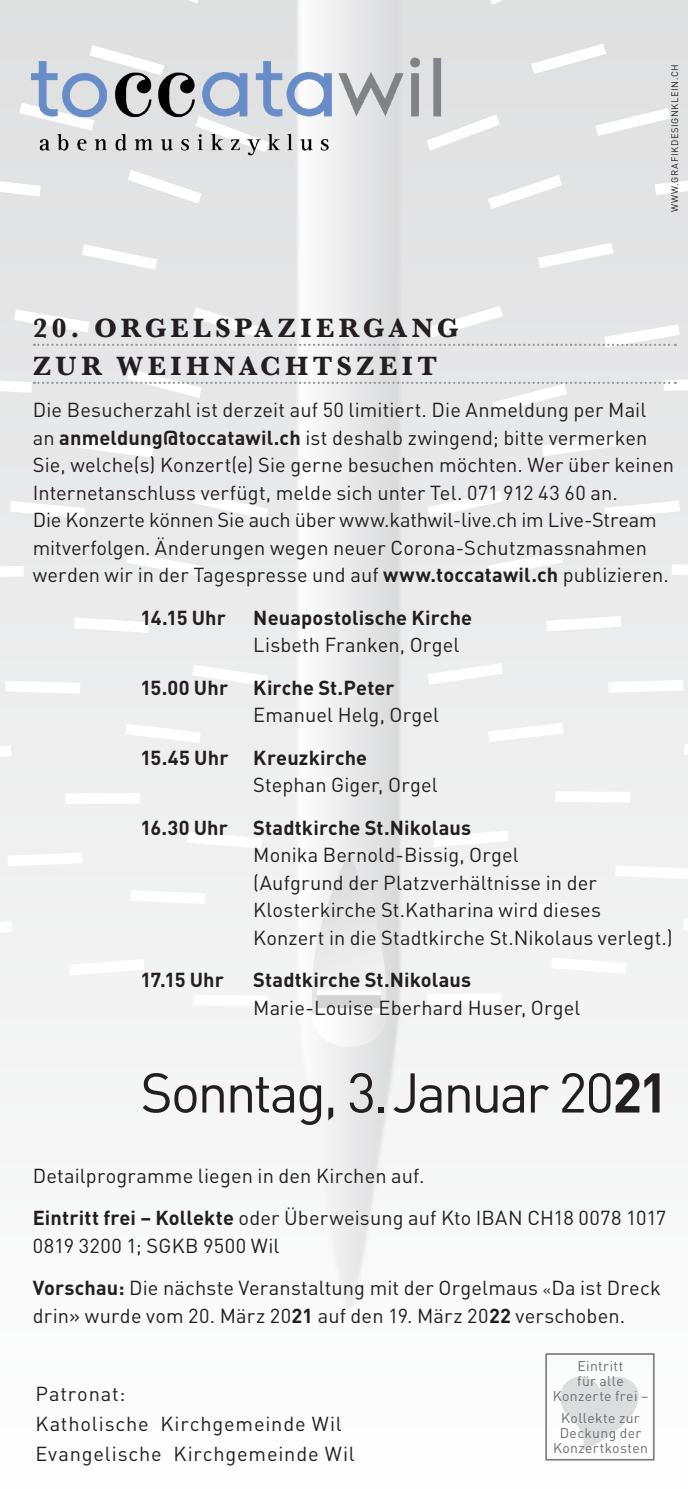
<style>
.page{position:relative;width:688px;height:1489px;background:#fff}
.page>*{position:absolute;margin:0;border:0;box-sizing:border-box;transform-origin:0 0}
.t1{font:55px "DIN";letter-spacing:-.05em;color:#231f20}
.t2{font:700 27.5px/38px "Baskerville";letter-spacing:.155em;color:#231f20}
.t3{font:20px/27.5px "DIN";letter-spacing:.005em;color:#231f20}
.t4{font:700 20px "DIN";letter-spacing:.005em;color:#231f20}
.t5{font:20px/30px "DIN";letter-spacing:.04em;color:#231f20}
.t6{font:14px/15px "DIN";letter-spacing:.025em;color:#6c6d70;text-align:center}
.t7{font:9.5px "DIN";letter-spacing:.06em;color:#231f20}
.s1{font-weight:700}
.s2{font-size:15px}
</style>
<div class="page">
<div style="left:0;top:0;width:687px;height:1488px;background:linear-gradient(to bottom,#dfdfe0,#fdfdfd)"></div>
<svg style="left:193px;top:994px;width:44px;height:12px"></svg>
<svg style="left:69px;top:959px;width:75px;height:16px"></svg>
<svg style="left:0;top:920px;width:13px;height:23px"></svg>
<svg style="left:130px;top:890px;width:75px;height:14px"></svg>
<svg style="left:7px;top:852px;width:75px;height:14px"></svg>
<svg style="left:187px;top:832px;width:50px;height:16px"></svg>
<div style="left:65px;top:792px;width:75px;height:12px;background:#fff"></div>
<svg style="left:0;top:745px;width:12px;height:17px"></svg>
<svg style="left:125px;top:723px;width:75px;height:19px"></svg>
<svg style="left:5px;top:680px;width:75px;height:13px"></svg>
<svg style="left:192px;top:664px;width:45px;height:22px"></svg>
<svg style="left:74px;top:617px;width:75px;height:16px"></svg>
<svg style="left:0;top:565px;width:24px;height:13px"></svg>
<svg style="left:126px;top:552px;width:76px;height:24px"></svg>
<svg style="left:10px;top:501px;width:75px;height:18px"></svg>
<svg style="left:193px;top:492px;width:44px;height:27px"></svg>
<svg style="left:78px;top:437px;width:75px;height:20px"></svg>
<svg style="left:82px;top:244px;width:75px;height:26px"></svg>
<svg style="left:0;top:177px;width:41px;height:19px"></svg>
<svg style="left:128px;top:184px;width:74px;height:20px"></svg>
<svg style="left:19px;top:103px;width:13px;height:28px"></svg>
<svg style="left:89px;top:45px;width:75px;height:5px"></svg>
<svg style="left:147px;top:0;width:54px;height:4px"></svg>
<svg style="left:460px;top:993px;width:41px;height:11px"></svg>
<svg style="left:551px;top:957px;width:75px;height:16px"></svg>
<svg style="left:682px;top:919px;width:5px;height:22px"></svg>
<svg style="left:492px;top:902px;width:75px;height:14px"></svg>
<svg style="left:615px;top:865px;width:72px;height:14px"></svg>
<svg style="left:460px;top:830px;width:48px;height:17px"></svg>
<div style="left:555px;top:791px;width:74px;height:11px;background:#fff"></div>
<svg style="left:683px;top:743px;width:4px;height:18px"></svg>
<svg style="left:488px;top:722px;width:75px;height:20px"></svg>
<svg style="left:608px;top:680px;width:75px;height:12px"></svg>
<svg style="left:460px;top:663px;width:43px;height:21px"></svg>
<svg style="left:546px;top:616px;width:75px;height:15px"></svg>
<svg style="left:671px;top:564px;width:16px;height:12px"></svg>
<svg style="left:488px;top:552px;width:75px;height:24px"></svg>
<svg style="left:604px;top:500px;width:75px;height:18px"></svg>
<svg style="left:460px;top:491px;width:42px;height:26px"></svg>
<svg style="left:542px;top:435px;width:75px;height:21px"></svg>
<svg style="left:538px;top:243px;width:75px;height:25px"></svg>
<svg style="left:654px;top:176px;width:33px;height:19px"></svg>
<svg style="left:488px;top:175px;width:74px;height:34px"></svg>
<svg style="left:595px;top:108px;width:75px;height:28px"></svg>
<svg style="left:460px;top:114px;width:40px;height:37px"></svg>
<svg style="left:531px;top:44px;width:74px;height:30px"></svg>
<svg style="left:488px;top:0;width:56px;height:5px"></svg>
<img style="left:237px;top:0;width:223px;height:1368px">
<svg style="left:311px;top:853px;width:75px;height:193px"></svg>
<div style="left:312px;top:984px;width:5px;height:29px;background:#e5e5e6"></div>
<div style="left:381px;top:984px;width:5px;height:29px;background:#ebebec"></div>
<img style="left:32px;top:50px;width:425px;height:134px">
<div style="left:545px;top:1352px;width:109px;height:108px;border:2px solid #808285"></div>
<svg style="left:14px;top:306px;width:665px;height:41px"></svg>
<svg style="left:0;top:369px;width:687px;height:44px"></svg>
<svg style="left:560px;top:1375px;width:78px;height:75px"></svg>
<p class="t7" style="left:668px;top:212px;width:149px;rotate:-90deg">WWW.GRAFIKDESIGNKLEIN.CH</p>
<h2 class="t2" style="left:33px;top:309px;width:427px">20. ORGELSPAZIERGANG<br>ZUR WEIHNACHTSZEIT</h2>
<p class="t3" style="left:33px;top:395px;width:642px">Die Besucherzahl ist derzeit auf 50 limitiert. Die Anmeldung per Mail<br>an <span class="s1">anmeldung@toccatawil.ch</span> ist deshalb zwingend; bitte vermerken Sie, welche(s) Konzert(e) Sie gerne besuchen möchten. Wer über keinen Internetanschluss verfügt, melde sich unter Tel. 071 912 43 60 an.<br>Die Konzerte können Sie auch über www.kathwil-live.ch im Live-Stream mitverfolgen. Änderungen wegen neuer Corona-Schutzmassnahmen werden wir in der Tagespresse und auf <span class="s1">www.toccatawil.ch</span> publizieren.</p>
<p class="t4" style="left:140px;top:604px;width:87px">14.15 Uhr</p>
<p class="t4" style="left:253px;top:604px;width:220px">Neuapostolische Kirche</p>
<p class="t3" style="left:253px;top:630px;width:207px">Lisbeth Franken, Orgel</p>
<p class="t4" style="left:140px;top:674px;width:89px">15.00 Uhr</p>
<p class="t4" style="left:253px;top:674px;width:143px">Kirche St.Peter</p>
<p class="t3" style="left:253px;top:700px;width:187px">Emanuel Helg, Orgel</p>
<p class="t4" style="left:140px;top:744px;width:228px">15.45 Uhr Kreuzkirche</p>
<p class="t3" style="left:253px;top:770px;width:186px">Stephan Giger, Orgel</p>
<p class="t4" style="left:140px;top:814px;width:89px">16.30 Uhr</p>
<p class="t4" style="left:253px;top:814px;width:219px">Stadtkirche St.Nikolaus</p>
<p class="t3" style="left:253px;top:840px;width:421px">Monika Bernold-Bissig, Orgel<br>(Aufgrund der Platzverhältnisse in der Klosterkirche St.Katharina wird dieses Konzert in die Stadtkirche St.Nikolaus verlegt.)</p>
<p class="t4" style="left:140px;top:967px;width:85px">17.15 Uhr</p>
<p class="t4" style="left:253px;top:967px;width:219px">Stadtkirche St.Nikolaus</p>
<p class="t3" style="left:253px;top:993px;width:328px">Marie-Louise Eberhard Huser, Orgel</p>
<h1 class="t1" style="left:140px;top:1056px;width:529px">Sonntag, 3. Januar 20<span class="s1">21</span></h1>
<p class="t3" style="left:33px;top:1153px;width:635px;line-height:42.5px">Detailprogramme liegen in den Kirchen auf.<br><span class="s1">Eintritt frei – Kollekte</span> oder Überweisung auf Kto IBAN CH18 0078 1017</p>
<p class="t3" style="left:33px;top:1223px;width:629px;line-height:42.5px">0819 3200 1; SGKB 9500 Wil<br><span class="s1">Vorschau:</span> Die nächste Veranstaltung mit der Orgelmaus <span class="s2">«</span>Da ist Dreck</p>
<p class="t3" style="left:33px;top:1300px;width:594px">drin» wurde vom 20. März 20<span class="s1">21</span> auf den 19. März 20<span class="s1">22</span> verschoben.</p>
<p class="t5" style="left:35px;top:1377px;width:321px">Patronat:<br>Katholische Kirchgemeinde Wil<br>Evangelische Kirchgemeinde Wil</p>
<p class="t6" style="left:552px;top:1357px;width:97px">Eintritt<br>für alle<br>Konzerte frei –</p>
<p class="t6" style="left:553px;top:1409px;width:96px">Kollekte zur<br>Deckung der<br>Konzertkosten</p>
</div>
